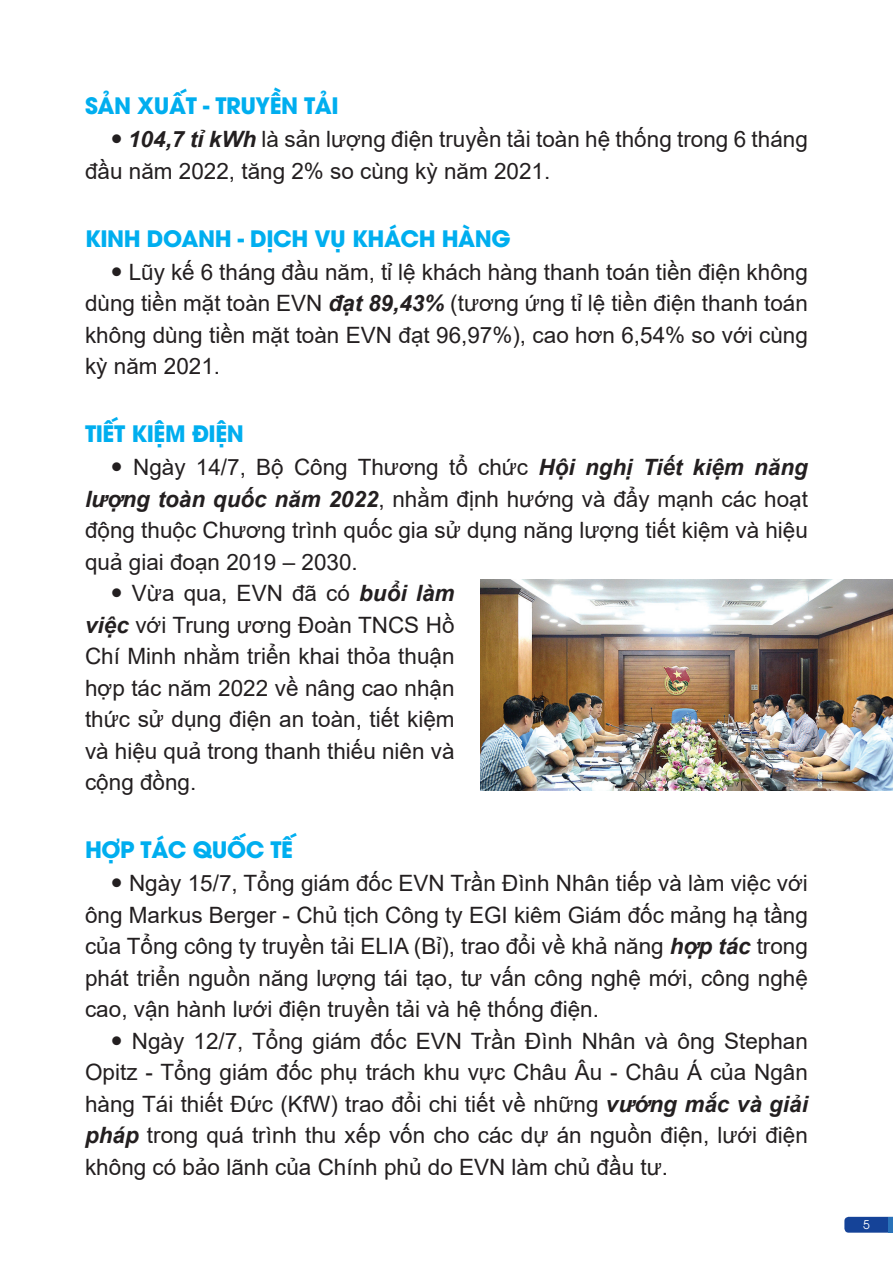
<style>
.page{position:relative;width:893px;height:1263px;background:#fff}
.page>*{position:absolute;margin:0;border:0;box-sizing:border-box;transform-origin:0 0}
.t1{font:22.5px/31.5px "Arial";color:#231f20;text-align:justify}
.t2{font:700 22.5px "UTM Avo";letter-spacing:-.02em;color:#00aeef}
.t3{font:12px "UTM Avo";color:#fff}
.s1{font-weight:700;font-style:italic}
</style>
<div class="page">
<svg style="left:844px;top:1217px;width:45px;height:16px"></svg>
<hr style="left:889px;top:1217px;width:4px;height:16px;background:#2972b9">
<img style="left:480px;top:579px;width:413px;height:211px">
<p class="t2" style="left:85px;top:87px;width:255px">SẢN XUẤT - TRUYỀN TẢI</p>
<p class="t1" style="left:85px;top:124px;width:724px;text-indent:43px"><span class="s1">104,7 tỉ kWh</span> là sản lượng điện truyền tải toàn hệ thống trong 6 tháng đầu năm 2022, tăng 2% so cùng kỳ năm 2021.</p>
<p class="t2" style="left:85px;top:220px;width:427px">KINH DOANH - DỊCH VỤ KHÁCH HÀNG</p>
<p class="t1" style="left:85px;top:256px;width:724px;text-indent:44px">Lũy kế 6 tháng đầu năm, tỉ lệ khách hàng thanh toán tiền điện không dùng tiền mặt toàn EVN <span class="s1">đạt 89,43%</span> (tương ứng tỉ lệ tiền điện thanh toán không dùng tiền mặt toàn EVN đạt 96,97%), cao hơn 6,54% so với cùng kỳ năm 2021.</p>
<p class="t2" style="left:85px;top:415px;width:157px">TIẾT KIỆM ĐIỆN</p>
<p class="t1" style="left:133px;top:451px;width:676px">Ngày 14/7, Bộ Công Thương tổ chức <span class="s1">Hội nghị Tiết kiệm năng</span></p>
<p class="t1" style="left:85px;top:483px;width:724px"><span class="s1">lượng toàn quốc năm 2022</span>, nhằm định hướng và đẩy mạnh các hoạt</p>
<p class="t1" style="left:85px;top:514px;width:724px">động thuộc Chương trình quốc gia sử dụng năng lượng tiết kiệm và hiệu</p>
<p class="t1" style="left:85px;top:546px;width:274px">quả giai đoạn 2019 – 2030.</p>
<p class="t1" style="left:132px;top:577px;width:324px">Vừa qua, EVN đã có <span class="s1">buổi làm</span></p>
<p class="t1" style="left:85px;top:609px;width:371px"><span class="s1">việc</span> với Trung ương Đoàn TNCS Hồ</p>
<p class="t1" style="left:85px;top:640px;width:371px">Chí Minh nhằm triển khai thỏa thuận</p>
<p class="t1" style="left:85px;top:672px;width:371px">hợp tác năm 2022 về nâng cao nhận</p>
<p class="t1" style="left:85px;top:703px;width:371px">thức sử dụng điện an toàn, tiết kiệm</p>
<p class="t1" style="left:85px;top:735px;width:371px">và hiệu quả trong thanh thiếu niên và</p>
<p class="t1" style="left:85px;top:766px;width:113px">cộng đồng.</p>
<p class="t2" style="left:85px;top:831px;width:210px">HỢP TÁC QUỐC TẾ</p>
<p class="t1" style="left:85px;top:867px;width:724px;text-indent:44px">Ngày 15/7, Tổng giám đốc EVN Trần Đình Nhân tiếp và làm việc với ông Markus Berger - Chủ tịch Công ty EGI kiêm Giám đốc mảng hạ tầng của Tổng công ty truyền tải ELIA (Bỉ), trao đổi về khả năng <span class="s1">hợp tác</span> trong phát triển nguồn năng lượng tái tạo, tư vấn công nghệ mới, công nghệ cao, vận hành lưới điện truyền tải và hệ thống điện.</p>
<p class="t1" style="left:85px;top:1025px;width:724px;text-indent:47px">Ngày 12/7, Tổng giám đốc EVN Trần Đình Nhân và ông Stephan Opitz - Tổng giám đốc phụ trách khu vực Châu Âu - Châu Á của Ngân hàng Tái thiết Đức (KfW) trao đổi chi tiết về những <span class="s1">vướng mắc và giải pháp</span> trong quá trình thu xếp vốn cho các dự án nguồn điện, lưới điện không có bảo lãnh của Chính phủ do EVN làm chủ đầu tư.</p>
<p class="t3" style="left:863px;top:1215px;width:8px">5</p>
</div>
